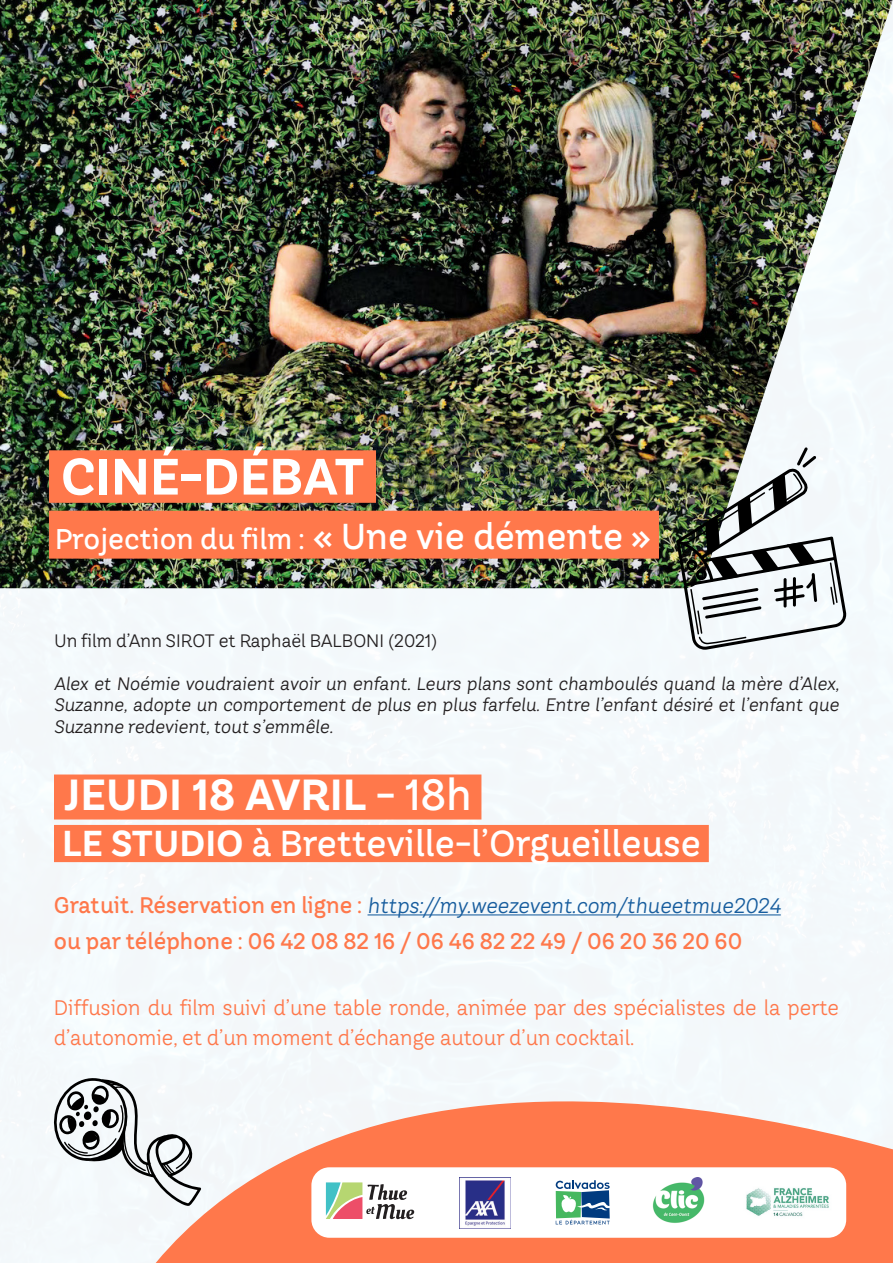
<style>
.page{position:relative;width:893px;height:1263px;background:#fff}
.page>*{position:absolute;margin:0;border:0;box-sizing:border-box;transform-origin:0 0}
.t1{font:700 51px "TT Hazelnuts";color:#fff}
.t2{font:700 43.5px "TT Hazelnuts";color:#fff}
.t3{font:500 36px "TT Hazelnuts";color:#fff}
.t4{font:500 28.5px "TT Hazelnuts";color:#fff}
.t5{font:500 22.5px "TT Hazelnuts";color:#ff784b}
.t6{font:21px/30px "TT Hazelnuts";color:#ff784b}
.t7{font:21px "TT Hazelnuts";color:#175d9e}
.t8{font:18px/21.6px "TT Hazelnuts";color:#231f20;text-align:justify}
.s1{font-size:36px}
.s2{font-weight:500}
.s3{font-weight:700}
.s4{font-weight:500;font-size:22.5px;color:#ff784b}
</style>
<div class="page">
<img style="left:0;top:0;width:893px;height:588px">
<div style="left:49px;top:450px;width:327px;height:53px;background:#ff784b"></div>
<div style="left:49px;top:511px;width:610px;height:48px;background:#ff784b"></div>
<hr style="left:367px;top:914px;width:414px;height:1px;background:#175d9e">
<div style="left:54px;top:774px;width:427px;height:45px;background:#ff784b"></div>
<div style="left:54px;top:825px;width:655px;height:37px;background:#ff784b"></div>
<svg style="left:119px;top:926px;width:774px;height:337px;fill:#f4f8fa"></svg>
<div style="left:311px;top:1167px;width:535px;height:71px;background:#fff;border-radius:18px"></div>
<svg style="left:326px;top:1182px;width:88px;height:37px"></svg>
<svg style="left:459px;top:1177px;width:52px;height:52px"></svg>
<img style="left:460px;top:1178px;width:51px;height:50px">
<img style="left:652px;top:1178px;width:53px;height:45px">
<img style="left:746px;top:1188px;width:83px;height:29px">
<svg style="left:556px;top:1180px;width:54px;height:44px"></svg>
<svg style="left:53px;top:1077px;width:148px;height:129px"></svg>
<img style="left:676px;top:447px;width:171px;height:203px">
<p class="t1" style="left:61px;top:443px;width:305px">CINÉ-DÉBAT</p>
<p class="t4" style="left:55px;top:520px;width:597px">Projection du film : <span class="s1">« Une vie démente »</span></p>
<p class="t8" style="left:54px;top:629px;width:385px">Un film d’Ann SIROT et Raphaël BALBONI (2021)</p>
<p class="t8" style="left:54px;top:672px;width:789px">Alex et Noémie voudraient avoir un enfant. Leurs plans sont chamboulés quand la mère d’Alex, Suzanne, adopte un comportement de plus en plus farfelu. Entre l’enfant désiré et l’enfant que Suzanne redevient, tout s’emmêle.</p>
<p class="t2" style="left:64px;top:766px;width:409px">JEUDI 18 AVRIL <span class="s2">- 18h</span></p>
<p class="t3" style="left:62px;top:820px;width:640px"><span class="s3">LE STUDIO</span> à Bretteville-l’Orgueilleuse</p>
<p class="t7" style="left:54px;top:892px;width:732px"><span class="s4">Gratuit. Réservation en ligne :</span> https://my.weezevent.com/thueetmue2024</p>
<p class="t5" style="left:54px;top:926px;width:690px">ou par téléphone : 06 42 08 82 16 / 06 46 82 22 49 / 06 20 36 20 60</p>
<p class="t6" style="left:54px;top:992px;width:787px">Diffusion du film suivi d’une table ronde, animée par des spécialistes de la perte d’autonomie, et d’un moment d’échange autour d’un cocktail.</p>
</div>
